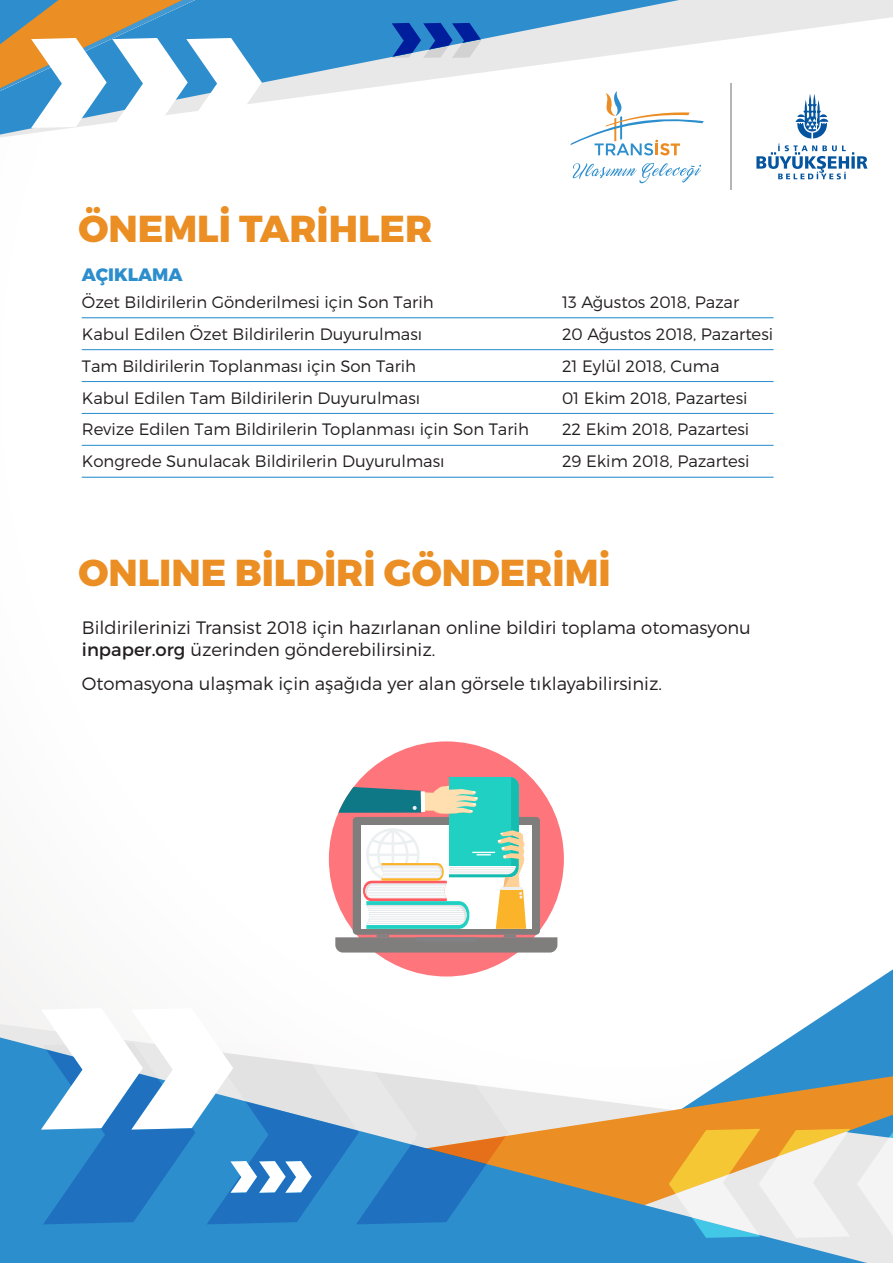
<style>
.page{position:relative;width:893px;height:1263px;background:#fff}
.page>*{position:absolute;margin:0;border:0;box-sizing:border-box;transform-origin:0 0}
.t1{font:800 37.5px "Montserrat";color:#eb8e23}
.t2{font:300 18px/21.6px "Montserrat";color:#231f20}
.t3{font:800 18px "Montserrat";color:#2c8ecd}
.t4{font:300 16.5px/31.8px "Montserrat";color:#231f20}
.s1{font-weight:400}
</style>
<div class="page">
<svg style="left:448px;top:969px;width:445px;height:55px"></svg>
<svg style="left:0;top:1024px;width:893px;height:52px"></svg>
<svg style="left:0;top:1037px;width:867px;height:226px;fill:#2c8ecd"></svg>
<svg style="left:0;top:0;width:893px;height:138px"></svg>
<svg style="left:0;top:0;width:679px;height:135px"></svg>
<svg style="left:0;top:0;width:323px;height:128px"></svg>
<svg style="left:41px;top:1008px;width:467px;height:216px"></svg>
<svg style="left:392px;top:23px;width:89px;height:35px;background:#4a75bc"></svg>
<svg style="left:669px;top:1129px;width:181px;height:109px"></svg>
<svg style="left:857px;top:1129px;width:36px;height:109px"></svg>
<svg style="left:570px;top:91px;width:134px;height:64px"></svg>
<svg style="left:756px;top:144px;width:111px;height:35px"></svg>
<svg style="left:795px;top:94px;width:33px;height:44px"></svg>
<svg style="left:573px;top:163px;width:128px;height:20px"></svg>
<hr style="left:730px;top:83px;width:1px;height:107px;background:#b5b5b6">
<hr style="left:82px;top:349px;width:691px;height:1px;background:#2c8ecd">
<hr style="left:82px;top:317px;width:691px;height:1px;background:#2c8ecd">
<hr style="left:82px;top:381px;width:691px;height:1px;background:#2c8ecd">
<hr style="left:82px;top:445px;width:691px;height:1px;background:#2c8ecd">
<hr style="left:82px;top:413px;width:691px;height:1px;background:#2c8ecd">
<hr style="left:82px;top:477px;width:691px;height:1px;background:#2c8ecd">
<div style="left:329px;top:741px;width:235px;height:235px;background:#ff757c;border-radius:50%"></div>
<div style="left:353px;top:817px;width:187px;height:118px;background:#807d7d;border-radius:4px"></div>
<div style="left:361px;top:825px;width:171px;height:104px;background:#fff"></div>
<svg style="left:335px;top:935px;width:222px;height:17px;background:#8f8181"></svg>
<svg style="left:338px;top:777px;width:188px;height:152px"></svg>
<h1 class="t1" style="left:78px;top:206px;width:356px">ÖNEMLİ TARİHLER</h1>
<p class="t3" style="left:82px;top:264px;width:102px">AÇIKLAMA</p>
<p class="t4" style="left:82px;top:286px;width:448px">Özet Bildirilerin Gönderilmesi için Son Tarih<br>Kabul Edilen Özet Bildirilerin Duyurulması<br>Tam Bildirilerin Toplanması için Son Tarih<br>Kabul Edilen Tam Bildirilerin Duyurulması<br>Revize Edilen Tam Bildirilerin Toplanması için Son Tarih Kongrede Sunulacak Bildirilerin Duyurulması</p>
<p class="t4" style="left:562px;top:286px;width:213px">13 Ağustos 2018, Pazar<br>20 Ağustos 2018, Pazartesi<br>21 Eylül 2018, Cuma<br>01 Ekim 2018, Pazartesi<br>22 Ekim 2018, Pazartesi<br>29 Ekim 2018, Pazartesi</p>
<h1 class="t1" style="left:78px;top:549px;width:534px">ONLINE BİLDİRİ GÖNDERİMİ</h1>
<p class="t2" style="left:82px;top:617px;width:670px">Bildirilerinizi Transist 2018 için hazırlanan online bildiri toplama otomasyonu <span class="s1">inpaper.org</span> üzerinden gönderebilirsiniz.</p>
<p class="t2" style="left:82px;top:672px;width:582px">Otomasyona ulaşmak için aşağıda yer alan görsele tıklayabilirsiniz.</p>
</div>
